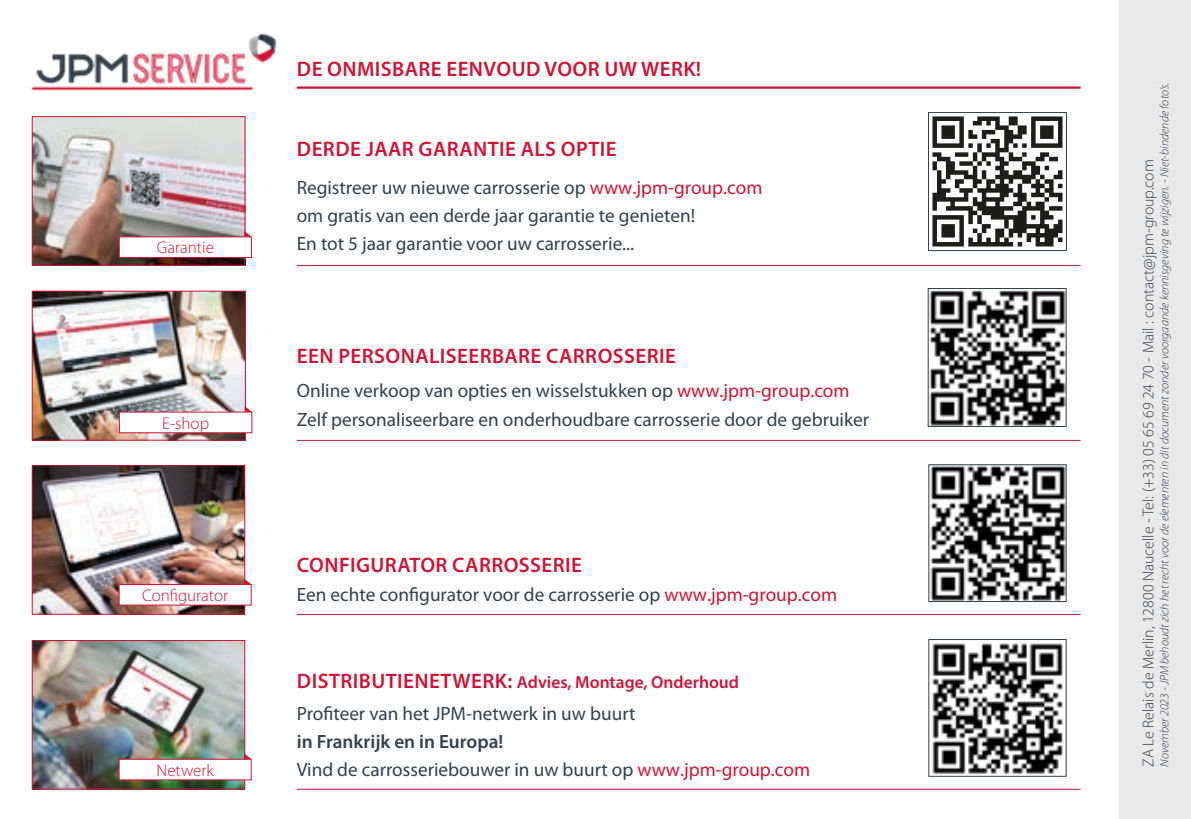
<style>
.page{position:relative;width:1191px;height:819px;background:#fff}
.page>*{position:absolute;margin:0;border:0;box-sizing:border-box;transform-origin:0 0}
.t1{font:600 21px "Myriad Pro";letter-spacing:.02em;color:#ce1537}
.t2{font:19.25px/28px "Myriad Pro";color:#35414a}
.t3{font:600 17.5px "Myriad Pro";color:#ce1537}
.t4{font:300 16.97px "Myriad Pro";color:#ce1537}
.t5{font:300 15.75px "Myriad Pro";color:#35414a}
.t6{font:italic 300 12.25px "Myriad Pro";color:#35414a}
.s1{color:#ce1537}
.s2{font-size:21px}
.s3{font-weight:600}
</style>
<div class="page">
<img style="left:31px;top:33px;width:246px;height:58px">
<hr style="left:297px;top:86px;width:783px;height:3px;background:#ce1537">
<hr style="left:297px;top:265px;width:783px;height:1px;background:#ce1537">
<hr style="left:297px;top:440px;width:783px;height:1px;background:#ce1537">
<hr style="left:297px;top:614px;width:783px;height:1px;background:#ce1537">
<hr style="left:297px;top:789px;width:783px;height:1px;background:#ce1537">
<div style="left:1119px;top:0;width:72px;height:819px;background:#eae9ea"></div>
<img style="left:34px;top:118px;width:209px;height:146px">
<div style="left:32px;top:116px;width:213px;height:150px;border:1px solid #ce1537"></div>
<img style="left:34px;top:293px;width:210px;height:145px">
<div style="left:32px;top:291px;width:214px;height:149px;border:1px solid #ce1537"></div>
<img style="left:34px;top:467px;width:209px;height:145px">
<div style="left:32px;top:465px;width:213px;height:149px;border:1px solid #ce1537"></div>
<img style="left:34px;top:642px;width:209px;height:145px">
<div style="left:32px;top:640px;width:213px;height:149px;border:1px solid #ce1537"></div>
<div style="left:119px;top:236px;width:133px;height:22px;background:#fff;border:1px solid #ce1537"></div>
<div style="left:119px;top:411px;width:133px;height:22px;background:#fff;border:1px solid #ce1537"></div>
<div style="left:119px;top:584px;width:133px;height:21px;background:#fff;border:1px solid #ce1537"></div>
<div style="left:119px;top:758px;width:133px;height:22px;background:#fff;border:1px solid #ce1537"></div>
<svg style="left:244px;top:231px;width:8px;height:6px"></svg>
<svg style="left:245px;top:406px;width:7px;height:6px"></svg>
<svg style="left:244px;top:578px;width:7px;height:6px"></svg>
<svg style="left:244px;top:753px;width:7px;height:6px"></svg>
<img style="left:930px;top:466px;width:134px;height:133px">
<div style="left:928px;top:464px;width:138px;height:137px;border:1px solid #35414a"></div>
<img style="left:932px;top:643px;width:131px;height:131px">
<img style="left:930px;top:290px;width:134px;height:134px">
<div style="left:928px;top:288px;width:138px;height:138px;border:1px solid #35414a"></div>
<img style="left:932px;top:116px;width:131px;height:131px">
<div style="left:928px;top:112px;width:138px;height:139px;border:1px solid #35414a"></div>
<p class="t4" style="left:157px;top:237px;width:59px">Garantie</p>
<p class="t4" style="left:162px;top:412px;width:48px">E-shop</p>
<p class="t4" style="left:142px;top:585px;width:87px">Configurator</p>
<p class="t4" style="left:157px;top:759px;width:59px">Netwerk</p>
<p class="t1" style="left:297px;top:55px;width:406px">DE ONMISBARE EENVOUD VOOR UW WERK!</p>
<p class="t1" style="left:297px;top:136px;width:321px">DERDE JAAR GARANTIE ALS OPTIE</p>
<p class="t2" style="left:297px;top:174px;width:467px">Registreer uw nieuwe carrosserie op <span class="s1">www.jpm-group.com </span>om gratis van een derde jaar garantie te genieten!<br>En tot 5 jaar garantie voor uw carrosserie...</p>
<p class="t1" style="left:297px;top:342px;width:380px">EEN PERSONALISEERBARE CARROSSERIE</p>
<p class="t2" style="left:297px;top:377px;width:574px">Online verkoop van opties en wisselstukken op <span class="s1">www.jpm-group.com<br></span>Zelf personaliseerbare en onderhoudbare carrosserie door de gebruiker</p>
<p class="t1" style="left:297px;top:551px;width:286px">CONFIGURATOR CARROSSERIE</p>
<p class="t2" style="left:297px;top:581px;width:542px">Een echte configurator voor de carrosserie op <span class="s1">www.jpm-group.com</span></p>
<p class="t3" style="left:297px;top:670px;width:443px"><span class="s2">DISTRIBUTIENETWERK:</span> Advies, Montage, Onderhoud</p>
<p class="t2" style="left:297px;top:699px;width:340px">Profiteer van het JPM-netwerk in uw buurt</p>
<p class="t2" style="left:297px;top:727px;width:515px"><span class="s3">in Frankrijk en in Europa!<br></span>Vind de carrosseriebouwer in uw buurt op <span class="s1">www.jpm-group.com</span></p>
<p class="t6" style="left:1157px;top:766px;width:685px;rotate:-90deg">November 2023 - JPM behoudt zich het recht voor de elementen in dit document zonder voorgaande kennisgeving te wijzigen. - Niet-bindende foto’s.</p>
<p class="t5" style="left:1138px;top:766px;width:609px;rotate:-90deg">ZA Le Relais de Merlin, 12800 Naucelle - Tel: (+33) 05 65 69 24 70 - Mail : contact@jpm-group.com</p>
</div>
